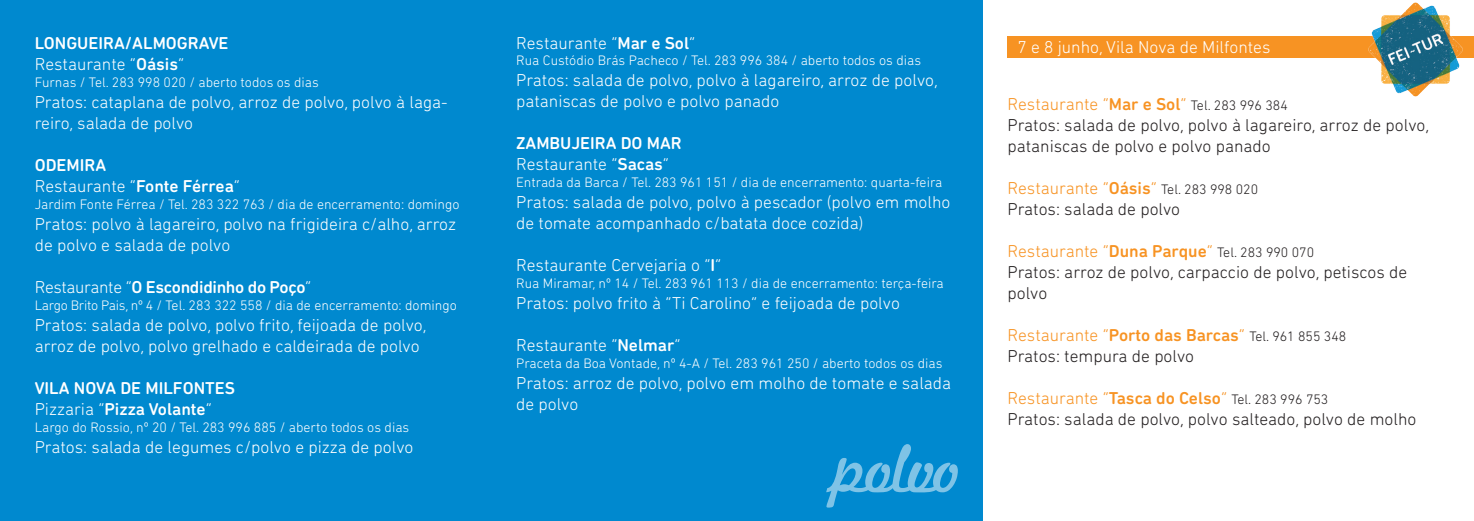
<style>
.page{position:relative;width:1474px;height:521px;background:#fff}
.page>*{position:absolute;margin:0;border:0;box-sizing:border-box;transform-origin:0 0}
.t1{font:300 17.5px/21px "DIN Next Rounded LT Pro";color:#fff}
.t2{font:300 17.5px/21px "DIN Next Rounded LT Pro";color:#231f20}
.t3{font:500 17.5px/21px "DIN Next Rounded LT Pro";color:#fff}
.t4{font:500 17.5px "DIN Next Rounded LT Pro";letter-spacing:-.02em;color:#fff}
.t5{font:300 14px "DIN Next Rounded LT Pro";color:#fff}
.s1{font-weight:500}
.s2{font-weight:300}
.s3{color:#f79323}
.s4{font-weight:500;color:#f79323}
.s5{font-size:14px}
</style>
<div class="page">
<div style="left:0;top:0;width:982px;height:521px;background:#0089cf"></div>
<div style="left:1007px;top:36px;width:466px;height:22px;background:#f79323"></div>
<img style="left:1368px;top:2px;width:95px;height:95px">
<svg style="left:826px;top:444px;width:131px;height:63px"></svg>
<p class="t1" style="left:516px;top:32px;width:181px">Restaurante “<span class="s1">Mar e Sol</span>”</p>
<p class="t5" style="left:516px;top:53px;width:406px">Rua Custódio Brás Pacheco / Tel. 283 996 384 / aberto todos os dias</p>
<p class="t1" style="left:516px;top:70px;width:423px">Pratos: salada de polvo, polvo à lagareiro, arroz de polvo, pataniscas de polvo e polvo panado</p>
<p class="t3" style="left:516px;top:133px;width:167px">ZAMBUJEIRA DO MAR<br><span class="s2">Restaurante “</span>Sacas<span class="s2">”</span></p>
<p class="t5" style="left:516px;top:174px;width:428px">Entrada da Barca / Tel. 283 961 151 / dia de encerramento: quarta-feira</p>
<p class="t1" style="left:516px;top:192px;width:436px">Pratos: salada de polvo, polvo à pescador (polvo em molho de tomate acompanhado c/batata doce cozida)</p>
<p class="t1" style="left:516px;top:255px;width:207px">Restaurante Cervejaria o “<span class="s1">I</span>”</p>
<p class="t5" style="left:516px;top:275px;width:429px">Rua Miramar, nº 14 / Tel. 283 961 113 / dia de encerramento: terça-feira</p>
<p class="t1" style="left:516px;top:292px;width:385px">Pratos: polvo frito à “Ti Carolino” e feijoada de polvo</p>
<p class="t1" style="left:516px;top:334px;width:166px">Restaurante “<span class="s1">Nelmar</span>”</p>
<p class="t5" style="left:516px;top:355px;width:428px">Praceta da Boa Vontade, nº 4-A / Tel. 283 961 250 / aberto todos os dias</p>
<p class="t1" style="left:516px;top:372px;width:436px">Pratos: arroz de polvo, polvo em molho de tomate e salada de polvo</p>
<p class="t3" style="left:35px;top:33px;width:195px">LONGUEIRA/ALMOGRAVE</p>
<p class="t1" style="left:1017px;top:37px;width:254px">7 e 8 junho, Vila Nova de Milfontes</p>
<p class="t1" style="left:35px;top:54px;width:151px">Restaurante “<span class="s1">Oásis</span>”</p>
<p class="t5" style="left:35px;top:74px;width:286px">Furnas / Tel. 283 998 020 / aberto todos os dias</p>
<p class="t1" style="left:35px;top:92px;width:414px">Pratos: cataplana de polvo, arroz de polvo, polvo à laga&shy;reiro, salada de polvo</p>
<p class="t3" style="left:35px;top:155px;width:207px">ODEMIRA<br><span class="s2">Restaurante “</span>Fonte Férrea<span class="s2">”</span></p>
<p class="t5" style="left:35px;top:196px;width:426px">Jardim Fonte Férrea / Tel. 283 322 763 / dia de encerramento: domingo</p>
<p class="t1" style="left:35px;top:213px;width:423px">Pratos: polvo à lagareiro, polvo na frigideira c/alho, arroz de polvo e salada de polvo</p>
<p class="t4" style="left:35px;top:277px;width:278px"><span class="s2">Restaurante “</span>O Escondidinho do Poço<span class="s2">”</span></p>
<p class="t5" style="left:35px;top:297px;width:424px">Largo Brito Pais, nº 4 / Tel. 283 322 558 / dia de encerramento: domingo</p>
<p class="t1" style="left:35px;top:314px;width:393px">Pratos: salada de polvo, polvo frito, feijoada de polvo, arroz de polvo, polvo grelhado e caldeirada de polvo</p>
<p class="t3" style="left:35px;top:377px;width:202px">VILA NOVA DE MILFONTES<br><span class="s2">Pizzaria “</span>Pizza Volante<span class="s2">”</span></p>
<p class="t5" style="left:35px;top:419px;width:376px">Largo do Rossio, nº 20 / Tel. 283 996 885 / aberto todos os dias</p>
<p class="t1" style="left:35px;top:436px;width:380px">Pratos: salada de legumes c/polvo e pizza de polvo</p>
<p class="t2" style="left:1007px;top:93px;width:423px"><span class="s3">Restaurante “</span><span class="s4">Mar e Sol</span><span class="s3">”</span> <span class="s5">Tel. 283 996 384<br></span>Pratos: salada de polvo, polvo à lagareiro, arroz de polvo, pataniscas de polvo e polvo panado</p>
<p class="t2" style="left:1007px;top:177px;width:252px"><span class="s3">Restaurante “</span><span class="s4">Oásis</span><span class="s3">”</span> <span class="s5">Tel. 283 998 020<br></span>Pratos: salada de polvo</p>
<p class="t2" style="left:1007px;top:240px;width:401px"><span class="s3">Restaurante “</span><span class="s4">Duna Parque</span><span class="s3">”</span> <span class="s5">Tel. 283 990 070<br></span>Pratos: arroz de polvo, carpaccio de polvo, petiscos de polvo</p>
<p class="t2" style="left:1007px;top:324px;width:340px"><span class="s3">Restaurante “</span><span class="s4">Porto das Barcas</span><span class="s3">”</span> <span class="s5">Tel. 961 855 348<br></span>Pratos: tempura de polvo</p>
<p class="t2" style="left:1007px;top:387px;width:410px"><span class="s3">Restaurante “</span><span class="s4">Tasca do Celso</span><span class="s3">”</span> <span class="s5">Tel. 283 996 753<br></span>Pratos: salada de polvo, polvo salteado, polvo de molho</p>
</div>
